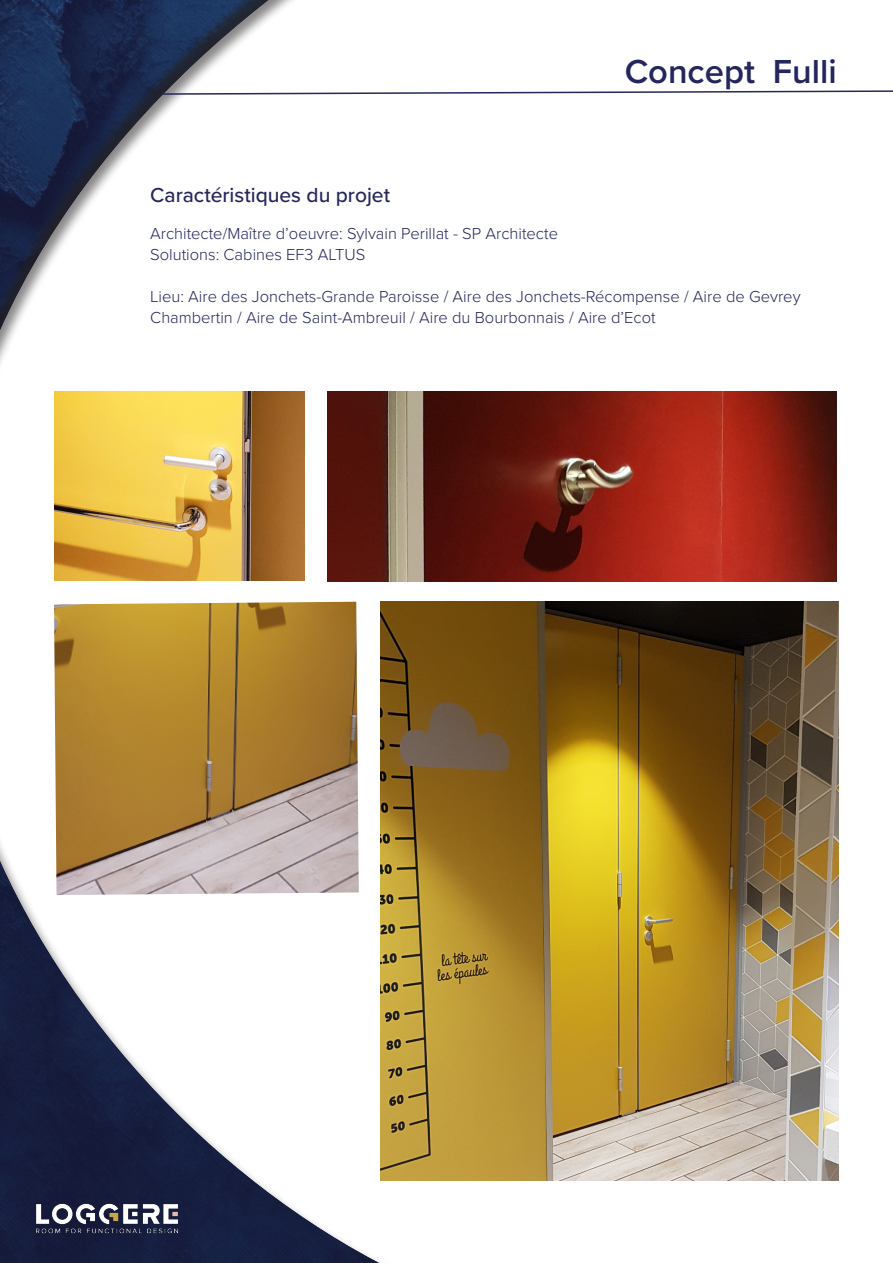
<style>
.page{position:relative;width:893px;height:1263px;background:#fff}
.page>*{position:absolute;margin:0;border:0;box-sizing:border-box;transform-origin:0 0}
.t1{font:600 34.5px "Proxima Nova";color:#24265d}
.t2{font:500 21px "Proxima Nova";color:#24265d}
.t3{font:300 16.5px/21px "Proxima Nova";color:#24265d}
</style>
<div class="page">
<div style="left:0;top:0;width:893px;height:1263px;background:#231f20;opacity:.54"></div>
<img style="left:28px;top:1195px;width:158px;height:47px">
<svg style="left:161px;top:90px;width:732px;height:6px"></svg>
<img style="left:381px;top:602px;width:458px;height:578px">
<img style="left:54px;top:391px;width:251px;height:189px">
<img style="left:327px;top:392px;width:510px;height:189px">
<img style="left:54px;top:602px;width:305px;height:293px">
<p class="t1" style="left:625px;top:46px;width:213px">Concept Fulli</p>
<p class="t2" style="left:150px;top:179px;width:241px">Caractéristiques du projet</p>
<p class="t3" style="left:150px;top:222px;width:409px">Architecte/Maître d’oeuvre: Sylvain Perillat - SP Architecte</p>
<p class="t3" style="left:150px;top:243px;width:217px">Solutions: Cabines EF3 ALTUS</p>
<p class="t3" style="left:150px;top:285px;width:652px">Lieu: Aire des Jonchets-Grande Paroisse / Aire des Jonchets-Récompense / Aire de Gevrey<br>Chambertin / Aire de Saint-Ambreuil / Aire du Bourbonnais / Aire d’Ecot</p>
</div>
